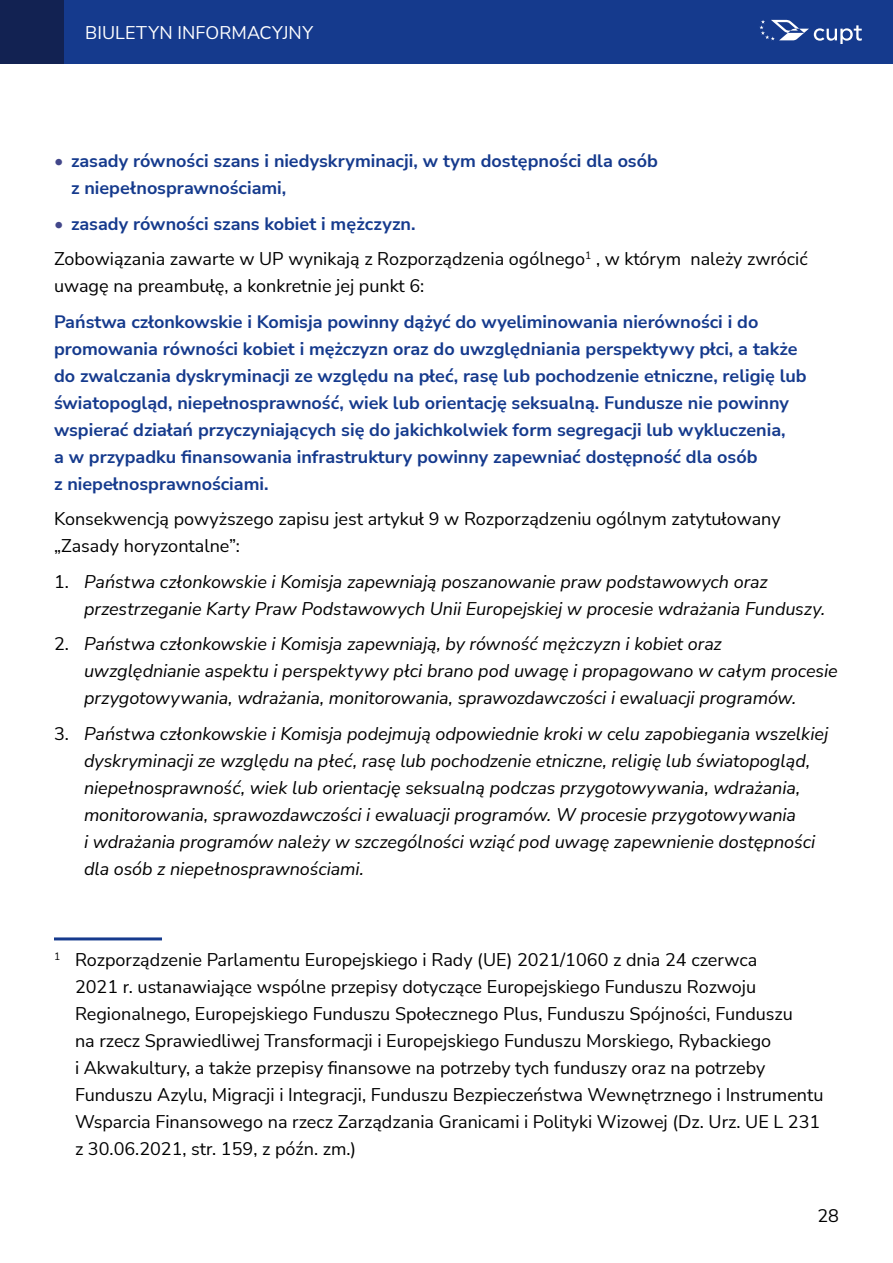
<style>
.page{position:relative;width:893px;height:1263px;background:#fff}
.page>*{position:absolute;margin:0;border:0;box-sizing:border-box;transform-origin:0 0}
.t1{font:italic 18px/27px "Nunito Sans";letter-spacing:-.005em;color:#000}
.aktualności_treść{font:700 18px/27px "Nunito Sans";color:#153a8d}
.przypis_dolny{font:18px/27px "Nunito Sans";color:#000}
.aktualności_treść-2{font:18px/27px "Nunito Sans";color:#000}
.t2{font:18px "Nunito Sans";letter-spacing:.005em;color:#fff}
.s1{font-weight:400;color:#42478a}
.s2{font-style:normal}
</style>
<div class="page">
<hr style="left:54px;top:937px;width:108px;height:3px;background:#153a8d">
<div style="left:38px;top:0;width:855px;height:64px;background:#153a8d"></div>
<div style="left:0;top:0;width:64px;height:64px;background:#122252"></div>
<svg style="left:759px;top:20px;width:103px;height:24px"></svg>
<p class="t2" style="left:85px;top:20px;width:229px">BIULETYN INFORMACYJNY</p>
<p class="aktualności_treść" style="left:71px;top:147px;width:588px;text-indent:-17px"><span class="s1">•</span> zasady równości szans i niedyskryminacji, w tym dostępności dla osób z niepełnosprawnościami,</p>
<p class="aktualności_treść" style="left:54px;top:209px;width:363px"><span class="s1">•</span> zasady równości szans kobiet i mężczyzn.</p>
<p class="aktualności_treść-2" style="left:54px;top:245px;width:755px">Zobowiązania zawarte w UP wynikają z Rozporządzenia ogólnego<sup>1</sup> , w którym należy zwrócić uwagę na preambułę, a konkretnie jej punkt 6:</p>
<p class="aktualności_treść" style="left:54px;top:307px;width:754px">Państwa członkowskie i Komisja powinny dążyć do wyeliminowania nierówności i do promowania równości kobiet i mężczyzn oraz do uwzględniania perspektywy płci, a także do zwalczania dyskryminacji ze względu na płeć, rasę lub pochodzenie etniczne, religię lub światopogląd, niepełnosprawność, wiek lub orientację seksualną. Fundusze nie powinny wspierać działań przyczyniających się do jakichkolwiek form segregacji lub wykluczenia,<br>a w przypadku finansowania infrastruktury powinny zapewniać dostępność dla osób<br>z niepełnosprawnościami.</p>
<p class="aktualności_treść-2" style="left:54px;top:505px;width:728px">Konsekwencją powyższego zapisu jest artykuł 9 w Rozporządzeniu ogólnym zatytułowany „Zasady horyzontalne”:</p>
<p class="t1" style="left:84px;top:567px;width:743px;text-indent:-30px"><span class="s2">1.</span> Państwa członkowskie i Komisja zapewniają poszanowanie praw podstawowych oraz przestrzeganie Karty Praw Podstawowych Unii Europejskiej w procesie wdrażania Funduszy.</p>
<p class="t1" style="left:84px;top:630px;width:755px;text-indent:-30px"><span class="s2">2.</span> Państwa członkowskie i Komisja zapewniają, by równość mężczyzn i kobiet oraz uwzględnianie aspektu i perspektywy płci brano pod uwagę i propagowano w całym procesie przygotowywania, wdrażania, monitorowania, sprawozdawczości i ewaluacji programów.</p>
<p class="t1" style="left:84px;top:719px;width:746px;text-indent:-30px"><span class="s2">3.</span> Państwa członkowskie i Komisja podejmują odpowiednie kroki w celu zapobiegania wszelkiej dyskryminacji ze względu na płeć, rasę lub pochodzenie etniczne, religię lub światopogląd, niepełnosprawność, wiek lub orientację seksualną podczas przygotowywania, wdrażania, monitorowania, sprawozdawczości i ewaluacji programów. W procesie przygotowywania<br>i wdrażania programów należy w szczególności wziąć pod uwagę zapewnienie dostępności dla osób z niepełnosprawnościami.</p>
<p class="przypis_dolny" style="left:75px;top:945px;width:750px;text-indent:-21px"><sup>1</sup> Rozporządzenie Parlamentu Europejskiego i Rady (UE) 2021/1060 z dnia 24 czerwca<br>2021 r. ustanawiające wspólne przepisy dotyczące Europejskiego Funduszu Rozwoju Regionalnego, Europejskiego Funduszu Społecznego Plus, Funduszu Spójności, Funduszu<br>na rzecz Sprawiedliwej Transformacji i Europejskiego Funduszu Morskiego, Rybackiego<br>i Akwakultury, a także przepisy finansowe na potrzeby tych funduszy oraz na potrzeby Funduszu Azylu, Migracji i Integracji, Funduszu Bezpieczeństwa Wewnętrznego i Instrumentu Wsparcia Finansowego na rzecz Zarządzania Granicami i Polityki Wizowej (Dz. Urz. UE L 231 z 30.06.2021, str. 159, z późn. zm.)</p>
<p class="przypis_dolny" style="left:817px;top:1201px;width:23px">28</p>
</div>
